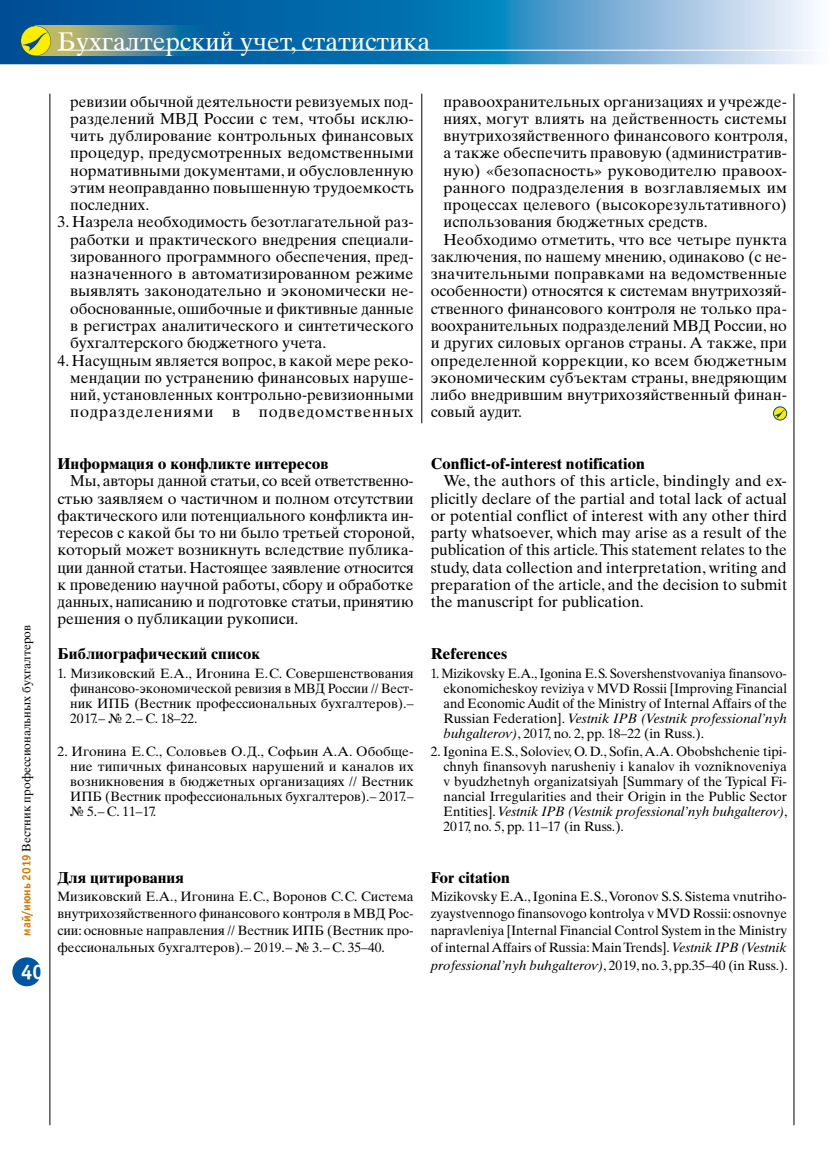
<style>
.page{position:relative;width:830px;height:1170px;background:#fff}
.page>*{position:absolute;margin:0;border:0;box-sizing:border-box;transform-origin:0 0}
.t1{font:25.5px "Times Ten Cyr Upright";color:#fff}
.t2{font:21px "Officina Sans Bold ITC";color:#fff}
.t3{font:15.75px/17.2px "Times Ten Cyr Upright";letter-spacing:.01em;color:#000;text-align:justify}
.t4{font:700 15.75px "Times Ten Cyr";color:#000}
.t5{font:13.5px/15px "Times Ten Cyr Upright";color:#000;text-align:justify}
.t6{font:13.5px/15px "Times Ten Cyr Upright";color:#000;scale:.96 1}
.t7{font:13.5px "Times Ten Cyr Inclined";letter-spacing:-.005em;color:#000}
.t8{font:12px "Times Ten Cyr Upright";color:#000}
.s1{font-family:"Officina Sans Bold ITC";color:#d07b07}
.s2{font-family:"Times Ten Cyr Upright"}
.s3{font-family:"Times Ten Cyr Inclined"}
</style>
<div class="page">
<svg style="left:0;top:0;width:815px;height:64px;background:#408dbf"></svg>
<img style="left:51px;top:26px;width:154px;height:30px">
<svg style="left:21px;top:26px;width:30px;height:30px"></svg>
<div style="left:12px;top:957px;width:29px;height:29px;background:#0056a4;border-radius:50%"></div>
<hr style="left:57px;top:50px;width:772px;height:1px;background:#fff">
<hr style="left:421px;top:94px;width:1px;height:329px;background:#000">
<hr style="left:793px;top:94px;width:1px;height:1031px;background:#000">
<hr style="left:50px;top:94px;width:1px;height:1031px;background:#000">
<div style="left:772px;top:406px;width:14px;height:14px;border:1px solid #004994;border-radius:50%"></div>
<svg style="left:773px;top:409px;width:12px;height:9px"></svg>
<h1 class="t1" style="left:57px;top:26px;width:374px">Бухгалтерский учет, статистика</h1>
<p class="t3" style="left:70px;top:93px;width:345px">ревизии обычной деятельности ревизуемых под&shy;разделений МВД России с тем, чтобы исклю&shy;чить дублирование контрольных финансовых процедур, предусмотренных ведомственными нормативными документами, и обусловленную этим неоправданно повышенную трудоемкость последних.</p>
<p class="t3" style="left:70px;top:213px;width:345px;text-indent:-13px">3. Назрела необходимость безотлагательной раз&shy;работки и практического внедрения специали&shy;зированного программного обеспечения, пред&shy;назначенного в автоматизированном режиме выявлять законодательно и экономически не&shy;обоснованные, ошибочные и фиктивные данные в регистрах аналитического и синтетического бухгалтерского бюджетного учета.</p>
<p class="t3" style="left:70px;top:351px;width:345px;text-indent:-13px">4. Насущным является вопрос, в какой мере реко&shy;мендации по устранению финансовых наруше&shy;ний, установленных контрольно--ревизионными подразделениями в подведомственных</p>
<p class="t3" style="left:443px;top:93px;width:345px">правоохранительных организациях и учрежде-</p>
<p class="t3" style="left:443px;top:110px;width:345px">ниях, могут влиять на действенность системы</p>
<p class="t3" style="left:443px;top:127px;width:346px">внутрихозяйственного финансового контроля,</p>
<p class="t3" style="left:443px;top:144px;width:345px">а также обеспечить правовую (административ-</p>
<p class="t3" style="left:443px;top:162px;width:345px">ную) «безопасность» руководителю правоох-</p>
<p class="t3" style="left:443px;top:179px;width:345px">ранного подразделения в возглавляемых им</p>
<p class="t3" style="left:443px;top:196px;width:344px">процессах целевого (высокорезультативного)</p>
<p class="t3" style="left:443px;top:213px;width:266px">использования бюджетных средств.</p>
<p class="t3" style="left:443px;top:231px;width:345px">Необходимо отметить, что все четыре пункта</p>
<p class="t3" style="left:430px;top:248px;width:357px">заключения, по нашему мнению, одинаково (с не-</p>
<p class="t3" style="left:430px;top:265px;width:358px">значительными поправками на ведомственные</p>
<p class="t3" style="left:430px;top:282px;width:357px">особенности) относятся к системам внутрихозяй-</p>
<p class="t3" style="left:430px;top:300px;width:357px">ственного финансового контроля не только пра-</p>
<p class="t3" style="left:430px;top:317px;width:357px">воохранительных подразделений МВД России, но</p>
<p class="t3" style="left:430px;top:334px;width:357px">и других силовых органов страны. А также, при</p>
<p class="t3" style="left:430px;top:351px;width:357px">определенной коррекции, ко всем бюджетным</p>
<p class="t3" style="left:430px;top:369px;width:357px">экономическим субъектам страны, внедряющим</p>
<p class="t3" style="left:430px;top:386px;width:357px">либо внедрившим внутрихозяйственный финан-</p>
<p class="t3" style="left:430px;top:403px;width:93px">совый аудит.</p>
<p class="t8" style="left:19px;top:935px;width:312px;rotate:-90deg"><span class="s1">май/июнь 2019</span> Вестник профессиональных бухгалтеров</p>
<h2 class="t2" style="left:21px;top:957px;width:25px">40</h2>
<p class="t4" style="left:57px;top:454px;width:272px">Информация о конфликте интересов</p>
<p class="t4" style="left:430px;top:454px;width:216px">Conflict-of-interest notification</p>
<p class="t3" style="left:57px;top:472px;width:358px;text-indent:13px">Мы, авторы данной статьи, со всей ответственно&shy;стью заявляем о частичном и полном отсутствии фактического или потенциального конфликта ин&shy;тересов с какой бы то ни было третьей стороной, который может возникнуть вследствие публика&shy;ции данной статьи. Настоящее заявление относится к проведению научной работы, сбору и обработке данных, написанию и подготовке статьи, принятию решения о публикации рукописи.</p>
<p class="t3" style="left:430px;top:472px;width:358px;text-indent:13px">We, the authors of this article, bindingly and ex&shy;plicitly declare of the partial and total lack of actual or potential conflict of interest with any other third party whatsoever, which may arise as a result of the publication of this article. This statement relates to the study, data collection and interpretation, writing and preparation of the article, and the decision to submit the manuscript for publication.</p>
<p class="t4" style="left:57px;top:644px;width:204px">Библиографический список</p>
<p class="t4" style="left:430px;top:644px;width:78px">References</p>
<p class="t5" style="left:70px;top:665px;width:345px;text-indent:-13px">1. Мизиковский Е.А., Игонина Е.С. Совершенствования финансово--экономической ревизия в МВД России // Вест&shy;ник ИПБ (Вестник профессиональных бухгалтеров).– 2017.– № 2.– С. 18–22.</p>
<p class="t6" style="left:443px;top:665px;width:359px;text-indent:-13px">1. Mizikovsky E.A., Igonina E.S. Sovershenstvovaniya finansovo-- ekonomicheskoy reviziya v MVD Rossii [Improving Financial and Economic Audit of the Ministry of Internal Affairs of the</p>
<p class="t7" style="left:443px;top:710px;width:345px"><span class="s2">Russian Federation].</span> Vestnik IPB (Vestnik professional’nyh</p>
<p class="t5" style="left:443px;top:725px;width:262px"><span class="s3">buhgalterov)</span>, 2017, no. 2, pp. 18–22 (in Russ.).</p>
<p class="t5" style="left:70px;top:744px;width:345px;text-indent:-13px">2. Игонина Е.С., Соловьев О.Д., Софьин А.А. Обобще&shy;ние типичных финансовых нарушений и каналов их возникновения в бюджетных организациях // Вестник ИПБ (Вестник профессиональных бухгалтеров).– 2017.– № 5.– С. 11–17.</p>
<p class="t5" style="left:443px;top:744px;width:345px;text-indent:-13px">2. Igonina E.S., Soloviev, O. D., Sofin, A.A. Obobshchenie tipi&shy;chnyh finansovyh narusheniy i kanalov ih vozniknoveniya v byudzhetnyh organizatsiyah [Summary of the Typical Fi&shy;nancial Irregularities and their Origin in the Public Sector</p>
<p class="t7" style="left:443px;top:803px;width:345px"><span class="s2">Entities].</span> Vestnik IPB (Vestnik professional’nyh buhgalterov)<span class="s2">,</span></p>
<p class="t5" style="left:443px;top:819px;width:182px">2017, no. 5, pp. 11–17 (in Russ.).</p>
<p class="t4" style="left:57px;top:868px;width:128px">Для цитирования</p>
<p class="t4" style="left:430px;top:868px;width:81px">For citation</p>
<p class="t5" style="left:57px;top:887px;width:357px;line-height:17.2px">Мизиковский Е.А., Игонина Е.С., Воронов С.С. Система внутрихозяйственного финансового контроля в МВД Рос&shy;сии: основные направления // Вестник ИПБ (Вестник про&shy;фессиональных бухгалтеров).– 2019.– № 3.– С. 35–40.</p>
<p class="t5" style="left:430px;top:887px;width:358px;line-height:17.2px">Mizikovsky E.A., Igonina E.S., Voronov S.S. Sistema vnutriho&shy;zyaystvennogo finansovogo kontrolya v MVD Rossii: osnovnye napravleniya [Internal Financial Control System in the Ministry of internal Affairs of Russia: Main Trends]. <span class="s3">Vestnik IPB (Vestnik professional’nyh buhgalterov)</span>, 2019, no. 3, pp.35–40 (in Russ.).</p>
</div>
